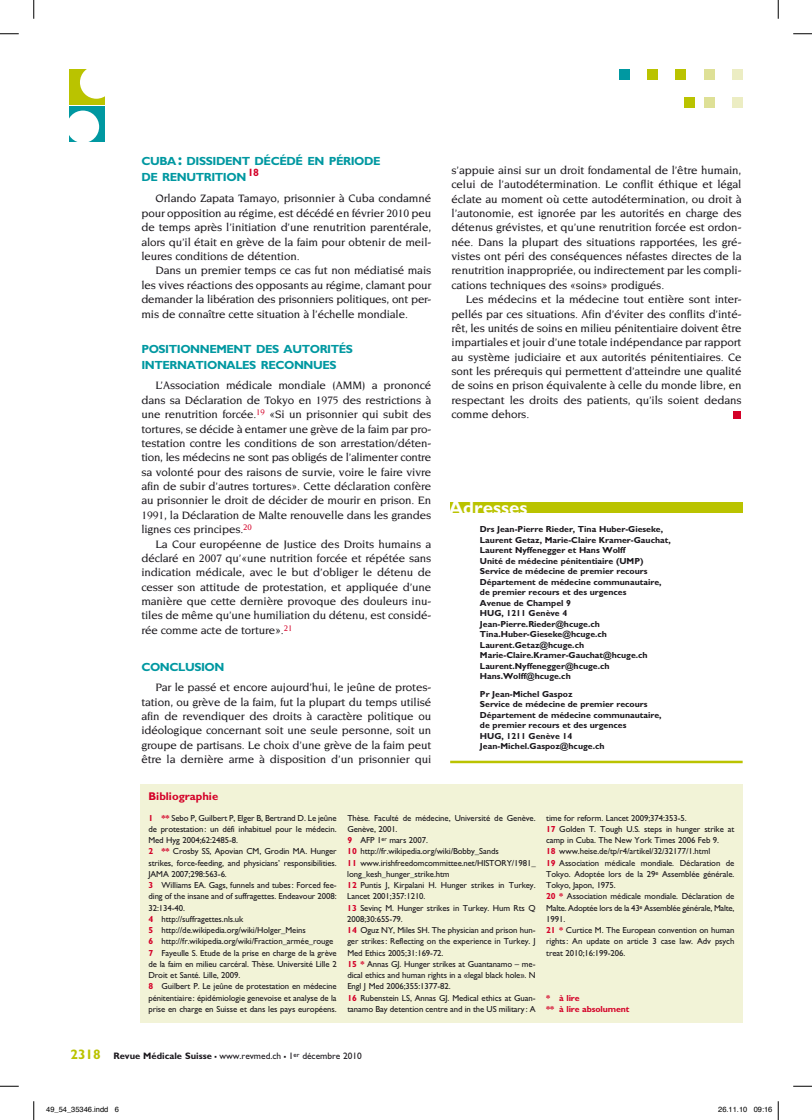
<style>
.page{position:relative;width:812px;height:1120px;background:#fff}
.page>*{position:absolute;margin:0;border:0;box-sizing:border-box;transform-origin:0 0}
.t1{font:700 18.75px "Gill Sans";color:#fff}
.t2{font:700 11.75px/16.2px "Gill Sans";letter-spacing:-.035em;color:#0098a1}
.t3{font:500 11.62px/14.4px "Novarese";letter-spacing:-.01em;color:#1a171c;text-align:justify}
.t4{font:700 11.25px "Gill Sans";color:#d40028}
.t5{font:700 10.62px "Gill Sans";color:#d40028}
.t6{font:9.38px "Gill Sans";color:#1a171c}
.t7{font:8.75px/11.2px "Gill Sans";letter-spacing:-.01em;color:#1a171c}
.t8{font:700 8.75px/10.5px "Gill Sans";color:#1a171c}
.t9{font:700 8.75px/11.2px "Gill Sans";letter-spacing:-.01em;color:#d40028}
.t10{font:7.5px "Helvetica";color:#000}
.s1{font-size:16.88px}
.s2{font-weight:700;color:#d40028}
.s3{font-weight:700;font-size:13.75px;color:#bac300}
.s4{font-weight:700}
.s5{font-weight:700;font-size:13.75px}
</style>
<div class="page">
<div style="left:732px;top:69px;width:10px;height:11px;background:#ecedc3"></div>
<div style="left:703px;top:69px;width:11px;height:11px;background:#dee096"></div>
<div style="left:675px;top:69px;width:11px;height:11px;background:#bac300"></div>
<div style="left:647px;top:69px;width:10px;height:11px;background:#bac300"></div>
<div style="left:618px;top:69px;width:11px;height:11px;background:#0098a1"></div>
<div style="left:732px;top:98px;width:10px;height:10px;background:#ecedc3"></div>
<div style="left:703px;top:98px;width:11px;height:10px;background:#dee096"></div>
<div style="left:684px;top:98px;width:10px;height:10px;background:#bac300"></div>
<div style="left:733px;top:411px;width:7px;height:7px;background:#d40028"></div>
<div style="left:69px;top:69px;width:36px;height:36px;background:#bac300"></div>
<div style="left:80px;top:66px;width:33px;height:33px;background:#fff;border-radius:50%"></div>
<div style="left:69px;top:106px;width:36px;height:36px;background:#0098a1"></div>
<div style="left:67px;top:111px;width:32px;height:32px;background:#fff;border-radius:50%"></div>
<div style="left:140px;top:784px;width:602px;height:238px;background:#f2f3d7"></div>
<div style="left:450px;top:502px;width:292px;height:11px;background:#bac300"></div>
<hr style="left:450px;top:761px;width:292px;height:2px;background:#bac300">
<svg style="left:0;top:33px;width:19px;height:2px"></svg>
<svg style="left:793px;top:33px;width:19px;height:2px"></svg>
<svg style="left:0;top:1085px;width:19px;height:2px"></svg>
<svg style="left:793px;top:1085px;width:19px;height:2px"></svg>
<svg style="left:33px;top:0;width:2px;height:19px"></svg>
<svg style="left:33px;top:1101px;width:2px;height:19px"></svg>
<svg style="left:777px;top:0;width:2px;height:19px"></svg>
<svg style="left:777px;top:1101px;width:2px;height:19px"></svg>
<p class="t2" style="left:141px;top:153px;width:241px">CUBA <span class="s1">:</span> DISSIDENT DÉCÉDÉ EN PÉRIODE<br>DE RENUTRITION</p>
<p class="t5" style="left:248px;top:166px;width:13px">18</p>
<p class="t3" style="left:141px;top:191px;width:291px;text-indent:14px">Orlando Zapata Tamayo, prisonnier à Cuba condamné pour opposition au régime, est décédé en février 2010 peu de temps après l’initiation d’une renutrition parentérale, alors qu’il était en grève de la faim pour obtenir de meil&shy;leures conditions de détention.</p>
<p class="t3" style="left:141px;top:263px;width:291px;text-indent:14px">Dans un premier temps ce cas fut non médiatisé mais les vives réactions des opposants au régime, clamant pour demander la libération des prisonniers politiques, ont per&shy;mis de connaître cette situation à l’échelle mondiale.</p>
<p class="t2" style="left:141px;top:341px;width:213px">POSITIONNEMENT DES AUTORITÉS<br>INTERNATIONALES RECONNUES</p>
<p class="t3" style="left:141px;top:378px;width:291px;text-indent:14px">L’Association médicale mondiale (AMM) a prononcé dans sa Déclaration de Tokyo en 1975 des restrictions à une renutrition forcée.<sup>19</sup> «Si un prisonnier qui subit des tortures, se décide à entamer une grève de la faim par pro&shy;testation contre les conditions de son arrestation/déten&shy;tion, les médecins ne sont pas obligés de l’alimenter contre sa volonté pour des raisons de survie, voire le faire vivre afin de subir d’autres tortures». Cette déclaration confère au prisonnier le droit de décider de mourir en prison. En 1991, la Déclaration de Malte renouvelle dans les grandes lignes ces principes.<sup>20</sup></p>
<p class="t3" style="left:141px;top:536px;width:291px;text-indent:14px">La Cour européenne de Justice des Droits humains a déclaré en 2007 qu’«une nutrition forcée et répétée sans indication médicale, avec le but d’obliger le détenu de cesser son attitude de protestation, et appliquée d’une manière que cette dernière provoque des douleurs inu&shy;tiles de même qu’une humiliation du détenu, est considé&shy;rée comme acte de torture».<sup>21</sup></p>
<p class="t2" style="left:141px;top:659px;width:85px">CONCLUSION</p>
<p class="t3" style="left:141px;top:680px;width:291px;text-indent:14px">Par le passé et encore aujourd’hui, le jeûne de protes&shy;tation, ou grève de la faim, fut la plupart du temps utilisé afin de revendiquer des droits à caractère politique ou idéologique concernant soit une seule personne, soit un groupe de partisans. Le choix d’une grève de la faim peut être la dernière arme à disposition d’un prisonnier qui</p>
<p class="t4" style="left:148px;top:789px;width:71px">Bibliographie</p>
<p class="t3" style="left:451px;top:163px;width:291px">s’appuie ainsi sur un droit fondamental de l’être humain, celui de l’autodétermination. Le conflit éthique et légal éclate au moment où cette autodétermination, ou droit à l’autonomie, est ignorée par les autorités en charge des détenus grévistes, et qu’une renutrition forcée est ordon&shy;née. Dans la plupart des situations rapportées, les gré&shy;vistes ont péri des conséquences néfastes directes de la renutrition inappropriée, ou indirectement par les compli&shy;cations techniques des «soins» prodigués.</p>
<p class="t3" style="left:451px;top:292px;width:291px;text-indent:14px">Les médecins et la médecine tout entière sont inter&shy;pellés par ces situations. Afin d’éviter des conflits d’inté&shy;rêt, les unités de soins en milieu pénitentiaire doivent être impartiales et jouir d’une totale indépendance par rapport au système judiciaire et aux autorités pénitentiaires. Ce sont les prérequis qui permettent d’atteindre une qualité de soins en prison équivalente à celle du monde libre, en respectant les droits des patients, qu’ils soient dedans comme dehors.</p>
<h1 class="t1" style="left:448px;top:496px;width:80px">Adresses</h1>
<p class="t8" style="left:480px;top:524px;width:192px">Drs Jean-Pierre Rieder, Tina Huber-Gieseke, Laurent Getaz, Marie-Claire Kramer-Gauchat, Laurent Nyffenegger et Hans Wolff<br>Unité de médecine pénitentiaire (UMP)<br>Service de médecine de premier recours Département de médecine communautaire, de premier recours et des urgences<br>Avenue de Champel 9<br>HUG, 1211 Genève 4<br>Jean-Pierre.Rieder@hcuge.ch Tina.Huber-Gieseke@hcuge.ch Laurent.Getaz@hcuge.ch Marie-Claire.Kramer-Gauchat@hcuge.ch Laurent.Nyffenegger@hcuge.ch Hans.Wolff@hcuge.ch</p>
<p class="t8" style="left:480px;top:688px;width:183px">Pr Jean-Michel Gaspoz<br>Service de médecine de premier recours<br>Département de médecine communautaire, de premier recours et des urgences<br>HUG, 1211 Genève 14<br>Jean-Michel.Gaspoz@hcuge.ch</p>
<p class="t7" style="left:148px;top:812px;width:190px"><span class="s2">1 **</span> Sebo P, Guilbert P, Elger B, Bertrand D. Le jeûne de protestation: un défi inhabituel pour le médecin.<br>Med Hyg 2004;62:2485-8.<br><span class="s2">2 **</span> Crosby SS, Apovian CM, Grodin MA. Hunger strikes, force-feeding, and physicians’ responsibilities.<br>JAMA 2007;298:563-6.<br><span class="s2">3</span> Williams EA. Gags, funnels and tubes: Forced fee&shy;ding of the insane and of suffragettes. Endeavour 2008:<br>32:134-40.<br><span class="s2">4</span> http://suffragettes.nls.uk<br><span class="s2">5</span> http://de.wikipedia.org/wiki/Holger_Meins<br><span class="s2">6</span> http://fr.wikipedia.org/wiki/Fraction_armée_rouge <span class="s2">7</span> Fayeulle S. Etude de la prise en charge de la grève de la faim en milieu carcéral. Thèse. Université Lille 2<br>Droit et Santé. Lille, 2009.<br><span class="s2">8</span> Guilbert P. Le jeûne de protestation en médecine pénitentiaire: épidémiologie genevoise et analyse de la prise en charge en Suisse et dans les pays européens.</p>
<p class="t7" style="left:347px;top:812px;width:190px">Thèse. Faculté de médecine, Université de Genève.<br>Genève, 2001.<br><span class="s2">9</span> AFP 1<sup>er</sup> mars 2007.<br><span class="s2">10</span> http://fr.wikipedia.org/wiki/Bobby_Sands<br><span class="s2">11</span> www.irishfreedomcommittee.net/HISTORY/1981_ long_kesh_hunger_strike.htm<br><span class="s2">12</span> Puntis J, Kirpalani H. Hunger strikes in Turkey.<br>Lancet 2001;357:1210.<br><span class="s2">13</span> Sevinç M. Hunger strikes in Turkey. Hum Rts Q 2008;30:655-79.<br><span class="s2">14</span> Oguz NY, Miles SH. The physician and prison hun&shy;ger strikes: Reflecting on the experience in Turkey. J Med Ethics 2005;31:169-72.<br><span class="s2">15 *</span> Annas GJ. Hunger strikes at Guantanamo – me&shy;dical ethics and human rights in a «legal black hole». N Engl J Med 2006;355:1377-82.<br><span class="s2">16</span> Rubenstein LS, Annas GJ. Medical ethics at Guan&shy;tanamo Bay detention centre and in the US military: A</p>
<p class="t7" style="left:546px;top:812px;width:190px">time for reform. Lancet 2009;374:353-5.<br><span class="s2">17</span> Golden T. Tough U.S. steps in hunger strike at camp in Cuba. The New York Times 2006 Feb 9.<br><span class="s2">18</span> www.heise.de/tp/r4/artikel/32/32177/1.html<br><span class="s2">19</span> Association médicale mondiale. Déclaration de Tokyo. Adoptée lors de la 29<sup>e</sup> Assemblée générale.<br>Tokyo, Japon, 1975.<br><span class="s2">20 *</span> Association médicale mondiale. Déclaration de Malte. Adoptée lors de la 43<sup>e</sup> Assemblée générale, Malte, 1991.<br><span class="s2">21 *</span> Curtice M. The European convention on human rights: An update on article 3 case law. Adv psych treat 2010;16:199-206.</p>
<p class="t9" style="left:546px;top:992px;width:85px">* à lire<br>** à lire absolument</p>
<p class="t6" style="left:70px;top:1050px;width:293px"><span class="s3">2318</span> <span class="s4">Revue Médicale Suisse</span> <span class="s5">–</span> www.revmed.ch <span class="s5">–</span> 1<sup>er</sup> décembre 2010</p>
<p class="t10" style="left:46px;top:1104px;width:74px">49_54_35346.indd 6</p>
<p class="t10" style="left:718px;top:1104px;width:56px">26.11.10 09:16</p>
</div>
